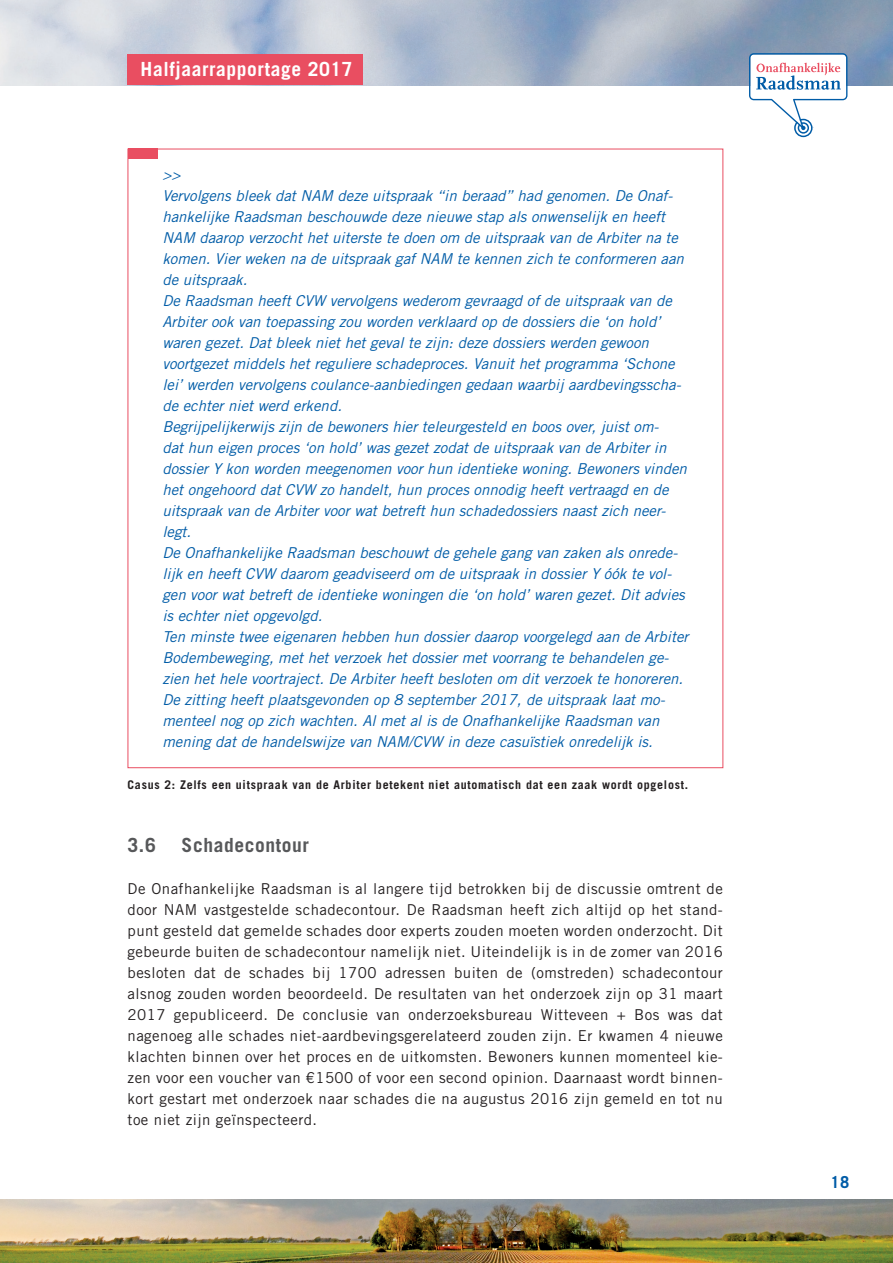
<style>
.page{position:relative;width:893px;height:1263px;background:#fff}
.page>*{position:absolute;margin:0;border:0;box-sizing:border-box;transform-origin:0 0}
.t1{font:700 19.5px "Trade Gothic LT Std";letter-spacing:.03em;color:#fff}
.kopje{font:700 19.5px "Trade Gothic LT Std";letter-spacing:.03em;color:#57585a}
.t2{font:700 16.5px "Trade Gothic LT Std";color:#005ca7}
.t3{font:italic 15px/21px "Trade Gothic LT Std";color:#005ca7}
.kopje-2{font:15px/21px "Trade Gothic LT Std";letter-spacing:.03em;color:#231f20;text-align:justify}
.kopje-3{font:700 12px "Trade Gothic LT Std";letter-spacing:.06em;color:#231f20}
</style>
<div class="page">
<img style="left:0;top:1199px;width:893px;height:64px">
<img style="left:0;top:0;width:893px;height:85px">
<svg style="left:749px;top:53px;width:98px;height:84px"></svg>
<div style="left:128px;top:55px;width:235px;height:30px;background:#e94e61"></div>
<div style="left:128px;top:149px;width:29px;height:10px;background:#e94e61"></div>
<h1 class="t1" style="left:141px;top:57px;width:214px">Halfjaarrapportage 2017</h1>
<p class="t3" style="left:162px;top:164px;width:19px">&gt;&gt;</p>
<p class="t3" style="left:162px;top:185px;width:523px">Vervolgens bleek dat NAM deze uitspraak “in beraad” had genomen. De Onaf&shy;hankelijke Raadsman beschouwde deze nieuwe stap als onwenselijk en heeft NAM daarop verzocht het uiterste te doen om de uitspraak van de Arbiter na te komen. Vier weken na de uitspraak gaf NAM te kennen zich te conformeren aan de uitspraak.</p>
<p class="t3" style="left:162px;top:290px;width:520px">De Raadsman heeft CVW vervolgens wederom gevraagd of de uitspraak van de Arbiter ook van toepassing zou worden verklaard op de dossiers die ‘on hold’ waren gezet. Dat bleek niet het geval te zijn: deze dossiers werden gewoon voortgezet middels het reguliere schadeproces. Vanuit het programma ‘Schone lei’ werden vervolgens coulance-aanbiedingen gedaan waarbij aardbevingsscha&shy;de echter niet werd erkend.</p>
<p class="t3" style="left:162px;top:416px;width:526px">Begrijpelijkerwijs zijn de bewoners hier teleurgesteld en boos over, juist om-<br>dat hun eigen proces ‘on hold’ was gezet zodat de uitspraak van de Arbiter in dossier Y kon worden meegenomen voor hun identieke woning. Bewoners vinden het ongehoord dat CVW zo handelt, hun proces onnodig heeft vertraagd en de uitspraak van de Arbiter voor wat betreft hun schadedossiers naast zich neer&shy;legt.</p>
<p class="t3" style="left:162px;top:542px;width:524px">De Onafhankelijke Raadsman beschouwt de gehele gang van zaken als onrede&shy;lijk en heeft CVW daarom geadviseerd om de uitspraak in dossier Y óók te vol&shy;gen voor wat betreft de identieke woningen die ‘on hold’ waren gezet. Dit advies is echter niet opgevolgd.</p>
<p class="t3" style="left:162px;top:626px;width:528px">Ten minste twee eigenaren hebben hun dossier daarop voorgelegd aan de Arbiter<br>Bodembeweging, met het verzoek het dossier met voorrang te behandelen ge&shy;zien het hele voortraject. De Arbiter heeft besloten om dit verzoek te honoreren.</p>
<p class="t3" style="left:162px;top:689px;width:504px">De zitting heeft plaatsgevonden op 8 september 2017, de uitspraak laat mo&shy;menteel nog op zich wachten. Al met al is de Onafhankelijke Raadsman van mening dat de handelswijze van NAM/CVW in deze casuïstiek onredelijk is.</p>
<p class="kopje-3" style="left:128px;top:777px;width:562px">Casus 2: Zelfs een uitspraak van de Arbiter betekent niet automatisch dat een zaak wordt opgelost.</p>
<p class="kopje" style="left:128px;top:833px;width:30px">3.6</p>
<p class="kopje" style="left:182px;top:833px;width:129px">Schadecontour</p>
<p class="kopje-2" style="left:128px;top:878px;width:597px">De Onafhankelijke Raadsman is al langere tijd betrokken bij de discussie omtrent de door NAM vastgestelde schadecontour. De Raadsman heeft zich altijd op het stand&shy;punt gesteld dat gemelde schades door experts zouden moeten worden onderzocht. Dit gebeurde buiten de schadecontour namelijk niet. Uiteindelijk is in de zomer van 2016 besloten dat de schades bij 1700 adressen buiten de (omstreden) schadecontour alsnog zouden worden beoordeeld. De resultaten van het onderzoek zijn op 31 maart 2017 gepubliceerd. De conclusie van onderzoeksbureau Witteveen + Bos was dat nagenoeg alle schades niet-aardbevingsgerelateerd zouden zijn. Er kwamen 4 nieuwe klachten binnen over het proces en de uitkomsten. Bewoners kunnen momenteel kie&shy;zen voor een voucher van €1500 of voor een second opinion. Daarnaast wordt binnen&shy;kort gestart met onderzoek naar schades die na augustus 2016 zijn gemeld en tot nu toe niet zijn geïnspecteerd.</p>
<p class="t2" style="left:831px;top:1172px;width:20px">18</p>
</div>
